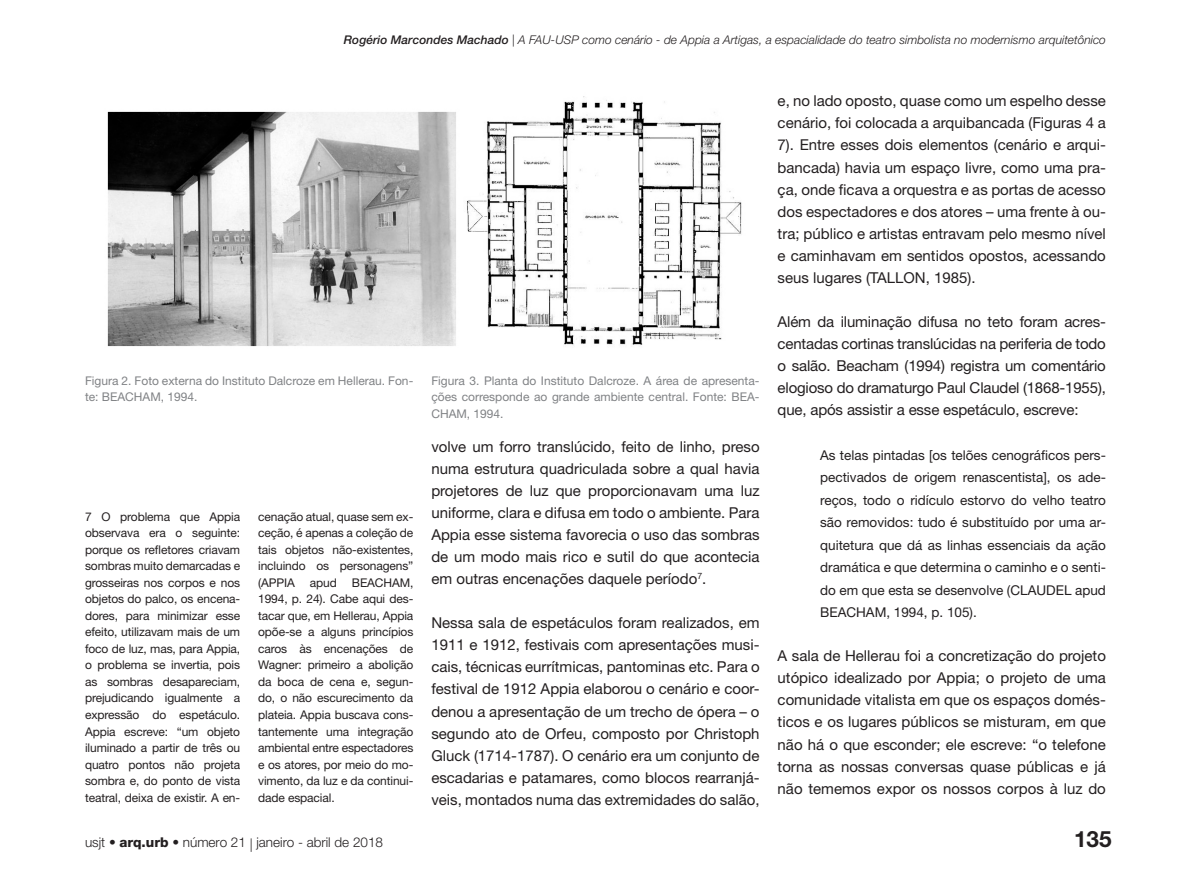
<style>
.page{position:relative;width:1191px;height:893px;background:#fff}
.page>*{position:absolute;margin:0;border:0;box-sizing:border-box;transform-origin:0 0}
.t1{font:700 22.5px "Helvetica Neue LT Std";color:#231f20}
.Texto{font:15px/22px "Helvetica Neue LT Std";color:#231f20;text-align:justify}
.Citação{font:13.5px/22.5px "Helvetica Neue LT Std";color:#231f20;text-align:justify}
.t2{font:300 13.5px "Helvetica Neue LT Std";color:#231f20}
.Notas{font:12px/16.5px "Helvetica Neue LT Std";letter-spacing:-.01em;color:#231f20;text-align:justify}
.Legenda{font:12px/16.5px "Helvetica Neue LT Std";color:#808285}
.t3{font:italic 300 12px "Helvetica Neue LT Std";color:#231f20}
.s1{font-weight:500}
.s2{font-weight:800}
</style>
<div class="page">
<img style="left:107px;top:96px;width:635px;height:251px">
<p class="t3" style="left:344px;top:33px;width:763px"><span class="s1">Rogério Marcondes Machado</span> | A FAU-USP como cenário - de Appia a Artigas, a espacialidade do teatro simbolista no modernismo arquitetônico</p>
<p class="Legenda" style="left:85px;top:372px;width:330px">Figura 2. Foto externa do Instituto Dalcroze em Hellerau. Fon&shy;te: BEACHAM, 1994.</p>
<p class="Notas" style="left:85px;top:508px;width:157px">7 O problema que Appia observava era o seguinte: porque os refletores criavam sombras muito demarcadas e grosseiras nos corpos e nos objetos do palco, os encena&shy;dores, para minimizar esse efeito, utilizavam mais de um foco de luz, mas, para Appia, o problema se invertia, pois as sombras desapareciam, prejudicando igualmente a expressão do espetáculo.<br>Appia escreve: “um objeto iluminado a partir de três ou quatro pontos não projeta sombra e, do ponto de vista teatral, deixa de existir. A en-</p>
<p class="Notas" style="left:258px;top:508px;width:157px">cenação atual, quase sem ex&shy;ceção, é apenas a coleção de tais objetos não-existentes, incluindo os personagens” (APPIA apud BEACHAM, 1994, p. 24). Cabe aqui des&shy;tacar que, em Hellerau, Appia opõe-se a alguns princípios caros às encenações de Wagner: primeiro a abolição da boca de cena e, segun&shy;do, o não escurecimento da plateia. Appia buscava cons&shy;tantemente uma integração ambiental entre espectadores e os atores, por meio do mo&shy;vimento, da luz e da continui&shy;dade espacial.</p>
<p class="t2" style="left:85px;top:834px;width:299px">usjt • <span class="s2">arq.urb</span> • número 21 | janeiro - abril de 2018</p>
<p class="Legenda" style="left:431px;top:372px;width:330px;text-align:justify">Figura 3. Planta do Instituto Dalcroze. A área de apresenta&shy;ções corresponde ao grande ambiente central. Fonte: BEA-CHAM, 1994.</p>
<p class="Texto" style="left:431px;top:435px;width:330px">volve um forro translúcido, feito de linho, preso numa estrutura quadriculada sobre a qual havia projetores de luz que proporcionavam uma luz uniforme, clara e difusa em todo o ambiente. Para Appia esse sistema favorecia o uso das sombras de um modo mais rico e sutil do que acontecia em outras encenações daquele período<sup>7</sup>.</p>
<p class="Texto" style="left:431px;top:612px;width:330px">Nessa sala de espetáculos foram realizados, em 1911 e 1912, festivais com apresentações musi&shy;cais, técnicas eurrítmicas, pantominas etc. Para o festival de 1912 Appia elaborou o cenário e coor&shy;denou a apresentação de um trecho de ópera – o segundo ato de Orfeu, composto por Christoph Gluck (1714-1787). O cenário era um conjunto de escadarias e patamares, como blocos rearranjá&shy;veis, montados numa das extremidades do salão,</p>
<p class="Texto" style="left:777px;top:90px;width:330px">e, no lado oposto, quase como um espelho desse cenário, foi colocada a arquibancada (Figuras 4 a 7). Entre esses dois elementos (cenário e arqui&shy;bancada) havia um espaço livre, como uma pra&shy;ça, onde ficava a orquestra e as portas de acesso dos espectadores e dos atores – uma frente à ou&shy;tra; público e artistas entravam pelo mesmo nível e caminhavam em sentidos opostos, acessando seus lugares (TALLON, 1985).</p>
<p class="Texto" style="left:777px;top:310px;width:330px">Além da iluminação difusa no teto foram acres&shy;centadas cortinas translúcidas na periferia de todo o salão. Beacham (1994) registra um comentário elogioso do dramaturgo Paul Claudel (1868-1955), que, após assistir a esse espetáculo, escreve:</p>
<p class="Citação" style="left:820px;top:443px;width:287px">As telas pintadas [os telões cenográficos pers&shy;pectivados de origem renascentista], os ade&shy;reços, todo o ridículo estorvo do velho teatro são removidos: tudo é substituído por uma ar&shy;quitetura que dá as linhas essenciais da ação dramática e que determina o caminho e o senti&shy;do em que esta se desenvolve (CLAUDEL apud BEACHAM, 1994, p. 105).</p>
<p class="Texto" style="left:777px;top:645px;width:330px">A sala de Hellerau foi a concretização do projeto utópico idealizado por Appia; o projeto de uma comunidade vitalista em que os espaços domés&shy;ticos e os lugares públicos se misturam, em que não há o que esconder; ele escreve: “o telefone torna as nossas conversas quase públicas e já não tememos expor os nossos corpos à luz do</p>
<h1 class="t1" style="left:1074px;top:825px;width:39px">135</h1>
</div>
